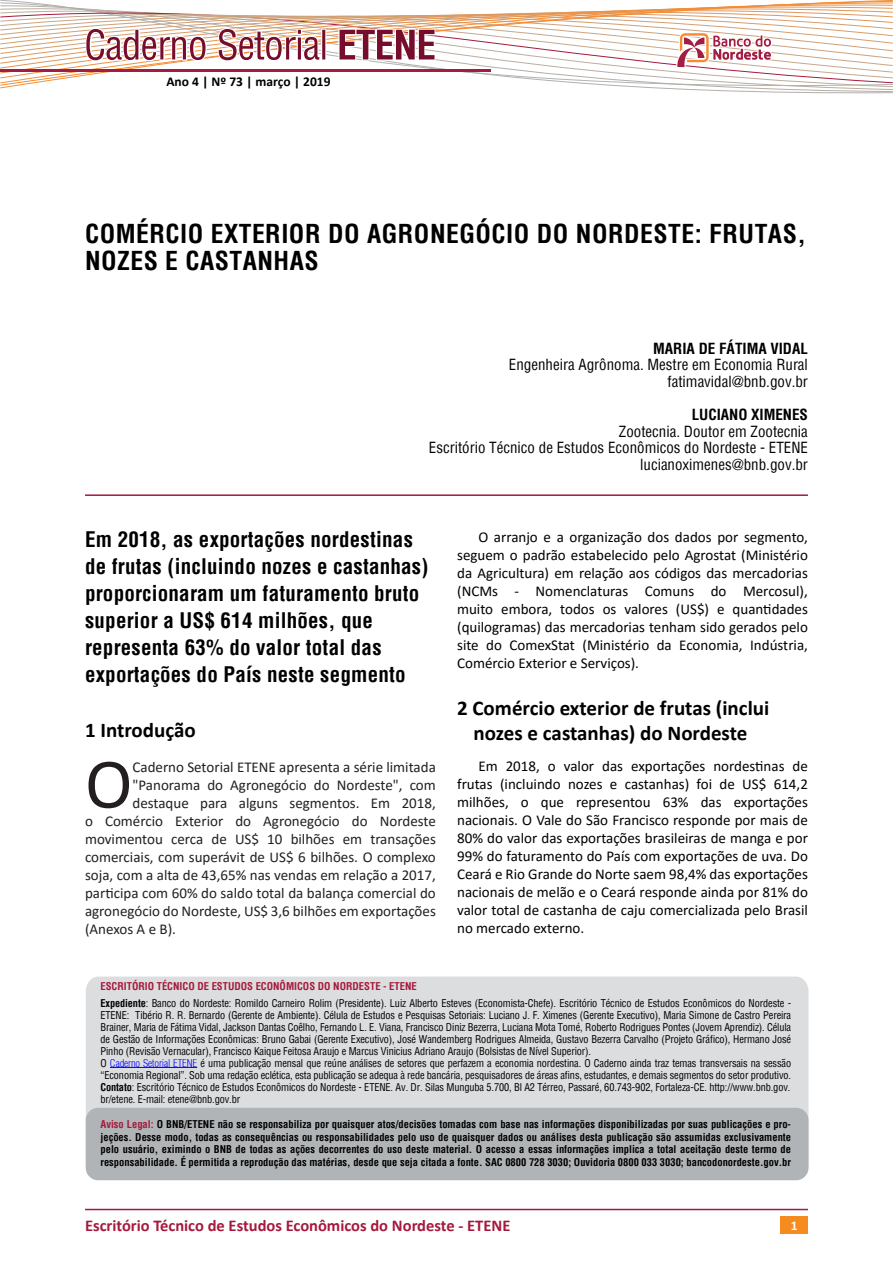
<style>
.page{position:relative;width:893px;height:1263px;background:#fff}
.page>*{position:absolute;margin:0;border:0;box-sizing:border-box;transform-origin:0 0}
.t1{font:71.7px "Calibri";color:#231f20}
.t2{font:700 condensed 25.5px/27px "Helvetica";letter-spacing:.02em;color:#000}
.t3{font:700 condensed 21px/27px "Helvetica";letter-spacing:.01em;color:#000}
.t4{font:700 21px/25.2px "Calibri";color:#000;text-align:center}
.t5{font:700 16.5px "Calibri";color:#a6193c}
.t6{font:15px/18px "Calibri";color:#000;text-align:justify}
.t7{font:15px "Calibri";color:#231f20}
.t8{font:condensed 15px/16.5px "Helvetica";color:#000;text-align:right}
.t9{font:700 condensed 15px "Helvetica";color:#000}
.t10{font:700 13.5px "Calibri";color:#000}
.t11{font:700 13.5px "Calibri";color:#fff}
.t12{font:condensed 10.5px/12px "Helvetica";letter-spacing:-.01em;color:#000}
.t13{font:700 condensed 10.5px/12.6px "Helvetica";color:#000;text-align:justify}
.s1{font-weight:700;color:#a6193c}
.s2{font-weight:700}
.s3{font-weight:300;color:#00f}
.s4{color:#a6193c}
</style>
<div class="page">
<div style="left:781px;top:1216px;width:27px;height:17px;background:#f68b1f"></div>
<hr style="left:85px;top:1209px;width:723px;height:1px;background:#a6193c">
<svg style="left:0;top:0;width:893px;height:94px"></svg>
<hr style="left:0;top:70px;width:490px;height:2px;background:#a31d43">
<hr style="left:85px;top:494px;width:723px;height:2px;background:#a6193c">
<div style="left:86px;top:976px;width:722px;height:204px;background:#dcddde"></div>
<div style="left:86px;top:1108px;width:722px;height:72px;background:#b1b4b6;border-radius:12px"></div>
<hr style="left:110px;top:1067px;width:87px;height:1px;background:#00f">
<p class="t10" style="left:166px;top:72px;width:166px">Ano 4 | Nº 73 | março | 2019</p>
<h2 class="t2" style="left:85px;top:221px;width:722px">COMÉRCIO EXTERIOR DO AGRONEGÓCIO DO NORDESTE: FRUTAS,<br>NOZES E CASTANHAS</h2>
<h3 class="t9" style="left:653px;top:338px;width:156px">MARIA DE FÁTIMA VIDAL</h3>
<h3 class="t8" style="left:509px;top:356px;width:301px">Engenheira Agrônoma. Mestre em Economia Rural fatimavidal@bnb.gov.br</h3>
<h3 class="t9" style="left:692px;top:405px;width:118px">LUCIANO XIMENES</h3>
<h3 class="t8" style="left:429px;top:423px;width:381px">Zootecnia. Doutor em Zootecnia<br>Escritório Técnico de Estudos Econômicos do Nordeste - ETENE lucianoximenes@bnb.gov.br</h3>
<h3 class="t3" style="left:85px;top:525px;width:345px">Em 2018, as exportações nordestinas de frutas (incluindo nozes e castanhas) proporcionaram um faturamento bruto superior a US$ 614 milhões, que representa 63% do valor total das exportações do País neste segmento</h3>
<h3 class="t4" style="left:85px;top:716px;width:112px">1 Introdução</h3>
<h1 class="t1" style="left:85px;top:734px;width:49px">O</h1>
<h3 class="t7" style="left:133px;top:756px;width:305px">Caderno Setorial ETENE apresenta a série limitada</h3>
<h3 class="t7" style="left:133px;top:774px;width:305px">"Panorama do Agronegócio do Nordeste", com</h3>
<h3 class="t7" style="left:133px;top:792px;width:305px">destaque para alguns segmentos. Em 2018,</h3>
<h3 class="t7" style="left:85px;top:810px;width:352px">o Comércio Exterior do Agronegócio do Nordeste</h3>
<h3 class="t7" style="left:85px;top:828px;width:352px">movimentou cerca de US$ 10 bilhões em transações</h3>
<h3 class="t7" style="left:85px;top:846px;width:352px">comerciais, com superávit de US$ 6 bilhões. O complexo</h3>
<h3 class="t7" style="left:85px;top:864px;width:352px">soja, com a alta de 43,65% nas vendas em relação a 2017,</h3>
<h3 class="t7" style="left:85px;top:882px;width:352px">participa com 60% do saldo total da balança comercial do</h3>
<h3 class="t7" style="left:85px;top:900px;width:352px">agronegócio do Nordeste, US$ 3,6 bilhões em exportações</h3>
<h3 class="t7" style="left:85px;top:918px;width:93px">(Anexos A e B).</h3>
<p class="t6" style="left:457px;top:528px;width:352px;text-indent:21px">O arranjo e a organização dos dados por segmento, seguem o padrão estabelecido pelo Agrostat (Ministério da Agricultura) em relação aos códigos das mercadorias (NCMs - Nomenclaturas Comuns do Mercosul), muito embora, todos os valores (US$) e quantidades (quilogramas) das mercadorias tenham sido gerados pelo site do ComexStat (Ministério da Economia, Indústria, Comércio Exterior e Serviços).</p>
<h3 class="t4" style="left:457px;top:694px;width:314px">2 Comércio exterior de frutas (inclui nozes e castanhas) do Nordeste</h3>
<p class="t6" style="left:457px;top:756px;width:352px;text-indent:21px">Em 2018, o valor das exportações nordestinas de frutas (incluindo nozes e castanhas) foi de US$ 614,2 milhões, o que representou 63% das exportações nacionais. O Vale do São Francisco responde por mais de 80% do valor das exportações brasileiras de manga e por 99% do faturamento do País com exportações de uva. Do Ceará e Rio Grande do Norte saem 98,4% das exportações nacionais de melão e o Ceará responde ainda por 81% do valor total de castanha de caju comercializada pelo Brasil no mercado externo.</p>
<p class="t12" style="left:101px;top:978px;width:692px;line-height:16.2px"><span class="s1">ESCRITÓRIO TÉCNICO DE ESTUDOS ECONÔMICOS DO NORDESTE - ETENE<br></span><span class="s2">Expediente</span>: Banco do Nordeste: Romildo Carneiro Rolim (Presidente). Luiz Alberto Esteves (Economista-Chefe). Escritório Técnico de Estudos Econômicos do Nordeste -</p>
<p class="t12" style="left:101px;top:1009px;width:692px">ETENE: Tibério R. R. Bernardo (Gerente de Ambiente). Célula de Estudos e Pesquisas Setoriais: Luciano J. F. Ximenes (Gerente Executivo), Maria Simone de Castro Pereira Brainer, Maria de Fátima Vidal, Jackson Dantas Coêlho, Fernando L. E. Viana, Francisco Diniz Bezerra, Luciana Mota Tomé, Roberto Rodrigues Pontes (Jovem Aprendiz). Célula de Gestão de Informações Econômicas: Bruno Gabai (Gerente Executivo), José Wandemberg Rodrigues Almeida, Gustavo Bezerra Carvalho (Projeto Gráfico), Hermano José Pinho (Revisão Vernacular), Francisco Kaique Feitosa Araujo e Marcus Vinicius Adriano Araujo (Bolsistas de Nível Superior).<br>O <span class="s3">Caderno Setorial ETENE</span> é uma publicação mensal que reúne análises de setores que perfazem a economia nordestina. O Caderno ainda traz temas transversais na sessão “Economia Regional”. Sob uma redação eclética, esta publicação se adequa à rede bancária, pesquisadores de áreas afins, estudantes, e demais segmentos do setor produtivo.<br><span class="s2">Contato</span>: Escritório Técnico de Estudos Econômicos do Nordeste - ETENE. Av. Dr. Silas Munguba 5.700, Bl A2 Térreo, Passaré, 60.743-902, Fortaleza-CE. http://www.bnb.gov. br/etene. E-mail: etene@bnb.gov.br</p>
<p class="t13" style="left:101px;top:1118px;width:692px"><span class="s4">Aviso Legal:</span> O BNB/ETENE não se responsabiliza por quaisquer atos/decisões tomadas com base nas informações disponibilizadas por suas publicações e pro&shy;jeções. Desse modo, todas as consequências ou responsabilidades pelo uso de quaisquer dados ou análises desta publicação são assumidas exclusivamente pelo usuário, eximindo o BNB de todas as ações decorrentes do uso deste material. O acesso a essas informações implica a total aceitação deste termo de responsabilidade. É permitida a reprodução das matérias, desde que seja citada a fonte. SAC 0800 728 3030; Ouvidoria 0800 033 3030; bancodonordeste.gov.br</p>
<h3 class="t5" style="left:85px;top:1213px;width:427px">Escritório Técnico de Estudos Econômicos do Nordeste - ETENE</h3>
<p class="t11" style="left:791px;top:1216px;width:8px">1</p>
</div>
